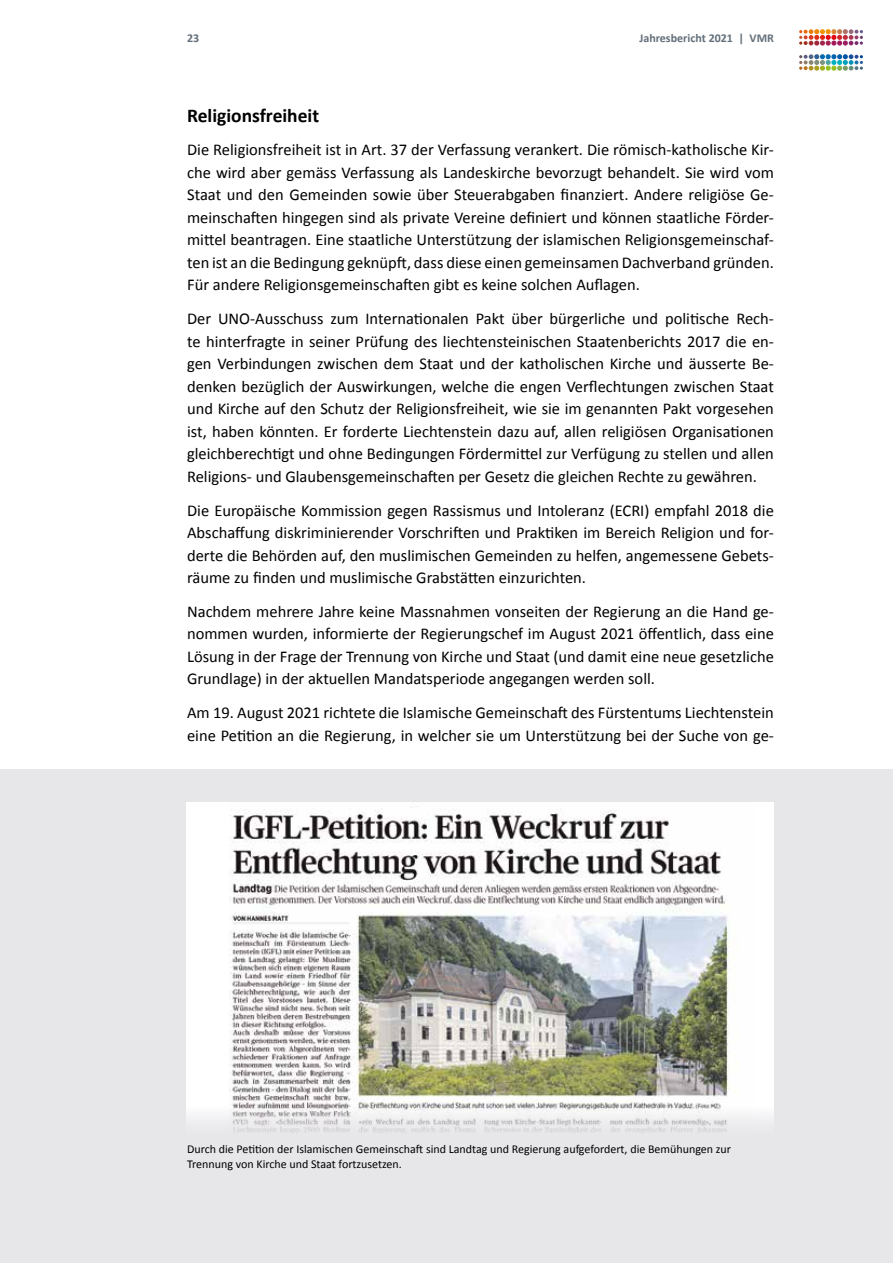
<style>
.page{position:relative;width:893px;height:1263px;background:#fff}
.page>*{position:absolute;margin:0;border:0;box-sizing:border-box;transform-origin:0 0}
.t1{font:700 19.5px "Calibri";color:#000}
.t2{font:16.5px/22.5px "Calibri";color:#000;text-align:justify}
.t3{font:12px/15px "Calibri";color:#000}
.t4{font:700 12px "Calibri";color:#636f7a}
</style>
<div class="page">
<svg style="left:799px;top:29px;width:64px;height:17px"></svg>
<svg style="left:799px;top:54px;width:64px;height:17px"></svg>
<div style="left:0;top:770px;width:893px;height:493px;background:#e7e6e9"></div>
<div style="left:187px;top:802px;width:587px;height:332px;background:#fff"></div>
<img style="left:229px;top:807px;width:507px;height:299px">
<div style="left:186px;top:802px;width:43px;height:332px;background:#fff"></div>
<svg style="left:186px;top:1106px;width:588px;height:28px"></svg>
<p class="t4" style="left:187px;top:30px;width:14px">23</p>
<p class="t4" style="left:639px;top:30px;width:136px">Jahresbericht 2021 | VMR</p>
<p class="t1" style="left:187px;top:103px;width:134px">Religionsfreiheit</p>
<p class="t2" style="left:187px;top:138px;width:588px">Die Religionsfreiheit ist in Art. 37 der Verfassung verankert. Die römisch-katholische Kir&shy;che wird aber gemäss Verfassung als Landeskirche bevorzugt behandelt. Sie wird vom Staat und den Gemeinden sowie über Steuerabgaben finanziert. Andere religiöse Ge&shy;meinschaften hingegen sind als private Vereine definiert und können staatliche Förder&shy;mittel beantragen. Eine staatliche Unterstützung der islamischen Religionsgemeinschaf&shy;ten ist an die Bedingung geknüpft, dass diese einen gemeinsamen Dachverband gründen.<br>Für andere Religionsgemeinschaften gibt es keine solchen Auflagen.</p>
<p class="t2" style="left:187px;top:307px;width:588px">Der UNO-Ausschuss zum Internationalen Pakt über bürgerliche und politische Rech&shy;te hinterfragte in seiner Prüfung des liechtensteinischen Staatenberichts 2017 die en&shy;gen Verbindungen zwischen dem Staat und der katholischen Kirche und äusserte Be&shy;denken bezüglich der Auswirkungen, welche die engen Verflechtungen zwischen Staat und Kirche auf den Schutz der Religionsfreiheit, wie sie im genannten Pakt vorgesehen ist, haben könnten. Er forderte Liechtenstein dazu auf, allen religiösen Organisationen gleichberechtigt und ohne Bedingungen Fördermittel zur Verfügung zu stellen und allen Religions- und Glaubensgemeinschaften per Gesetz die gleichen Rechte zu gewähren.</p>
<p class="t2" style="left:187px;top:498px;width:588px">Die Europäische Kommission gegen Rassismus und Intoleranz (ECRI) empfahl 2018 die Abschaffung diskriminierender Vorschriften und Praktiken im Bereich Religion und for&shy;derte die Behörden auf, den muslimischen Gemeinden zu helfen, angemessene Gebets&shy;räume zu finden und muslimische Grabstätten einzurichten.</p>
<p class="t2" style="left:187px;top:599px;width:588px">Nachdem mehrere Jahre keine Massnahmen vonseiten der Regierung an die Hand ge&shy;nommen wurden, informierte der Regierungschef im August 2021 öffentlich, dass eine Lösung in der Frage der Trennung von Kirche und Staat (und damit eine neue gesetzliche Grundlage) in der aktuellen Mandatsperiode angegangen werden soll.</p>
<p class="t2" style="left:187px;top:701px;width:588px">Am 19. August 2021 richtete die Islamische Gemeinschaft des Fürstentums Liechtenstein eine Petition an die Regierung, in welcher sie um Unterstützung bei der Suche von ge-</p>
<p class="t3" style="left:187px;top:1141px;width:545px">Durch die Petition der Islamischen Gemeinschaft sind Landtag und Regierung aufgefordert, die Bemühungen zur<br>Trennung von Kirche und Staat fortzusetzen.</p>
</div>
